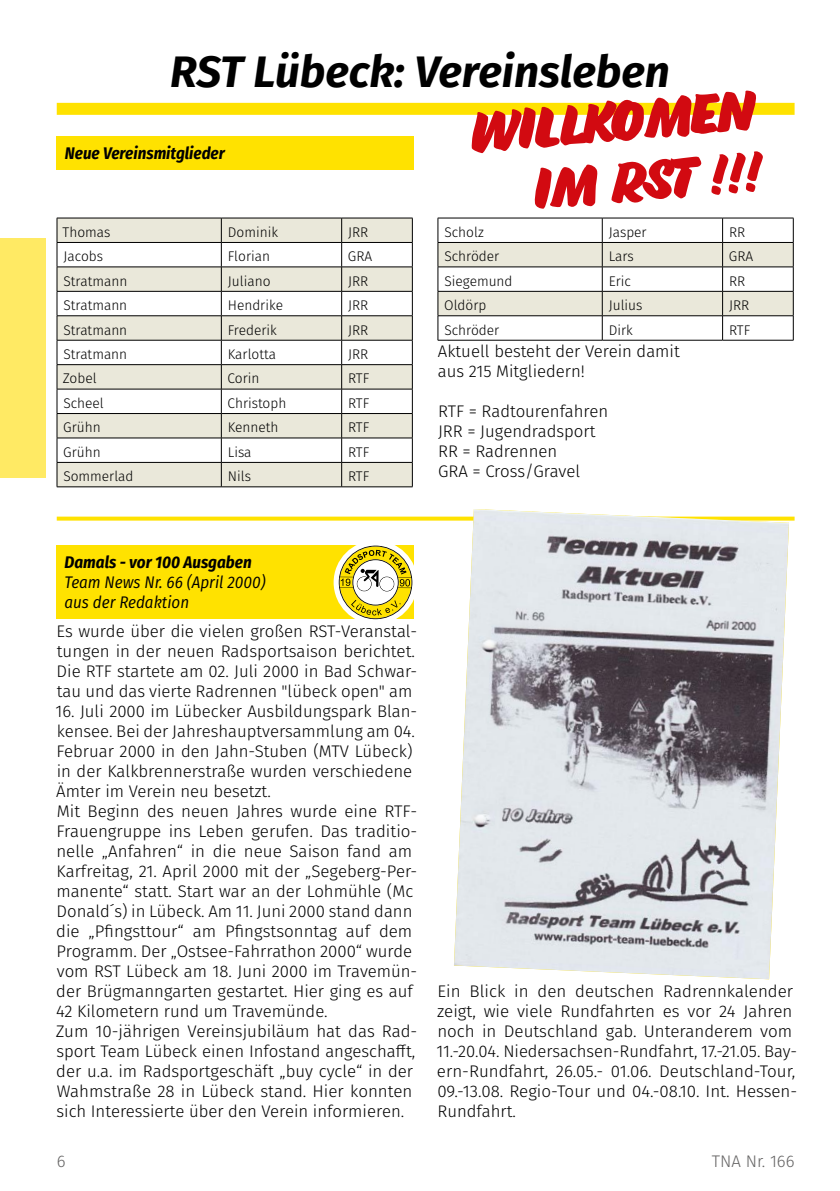
<style>
.page{position:relative;width:840px;height:1191px;background:#fff}
.page>*{position:absolute;margin:0;border:0;box-sizing:border-box;transform-origin:0 0}
.t1{font:51.2px/61.6px "Eds Market Bold Slant";color:#d20a11;text-align:right}
.t2{font:italic 700 44px "Fira Sans";color:#000}
.t3{font:300 16.8px/20px "Fira Sans";color:#000}
.t4{font:italic 700 16.8px "Fira Sans Condensed";color:#000}
.t5{font:italic 16.8px/20px "Fira Sans Condensed";color:#000}
.t6{font:300 16.8px "Fira Sans";color:#646363}
.t7{font:300 14px "Fira Sans";color:#000}
</style>
<div class="page">
<div style="left:0;top:238px;width:45px;height:240px;background:#ffea64"></div>
<svg style="left:58px;top:219px;width:354px;height:267px;fill:#eae8da"></svg>
<hr style="left:57px;top:218px;width:164px;height:1px;background:#000">
<hr style="left:221px;top:218px;width:120px;height:1px;background:#000">
<hr style="left:341px;top:218px;width:71px;height:1px;background:#000">
<hr style="left:57px;top:242px;width:164px;height:1px;background:#000">
<hr style="left:221px;top:242px;width:120px;height:1px;background:#000">
<hr style="left:341px;top:242px;width:71px;height:1px;background:#000">
<hr style="left:57px;top:266px;width:164px;height:1px;background:#000">
<hr style="left:221px;top:266px;width:120px;height:1px;background:#000">
<hr style="left:341px;top:266px;width:71px;height:1px;background:#000">
<hr style="left:57px;top:291px;width:164px;height:1px;background:#000">
<hr style="left:221px;top:291px;width:120px;height:1px;background:#000">
<hr style="left:341px;top:291px;width:71px;height:1px;background:#000">
<hr style="left:57px;top:315px;width:164px;height:1px;background:#000">
<hr style="left:221px;top:315px;width:120px;height:1px;background:#000">
<hr style="left:341px;top:315px;width:71px;height:1px;background:#000">
<hr style="left:57px;top:340px;width:164px;height:1px;background:#000">
<hr style="left:221px;top:340px;width:120px;height:1px;background:#000">
<hr style="left:341px;top:340px;width:71px;height:1px;background:#000">
<hr style="left:57px;top:364px;width:164px;height:1px;background:#000">
<hr style="left:221px;top:364px;width:120px;height:1px;background:#000">
<hr style="left:341px;top:364px;width:71px;height:1px;background:#000">
<hr style="left:57px;top:389px;width:164px;height:1px;background:#000">
<hr style="left:221px;top:389px;width:120px;height:1px;background:#000">
<hr style="left:341px;top:389px;width:71px;height:1px;background:#000">
<hr style="left:57px;top:413px;width:164px;height:1px;background:#000">
<hr style="left:221px;top:413px;width:120px;height:1px;background:#000">
<hr style="left:341px;top:413px;width:71px;height:1px;background:#000">
<hr style="left:57px;top:437px;width:164px;height:1px;background:#000">
<hr style="left:221px;top:437px;width:120px;height:1px;background:#000">
<hr style="left:341px;top:437px;width:71px;height:1px;background:#000">
<hr style="left:57px;top:462px;width:164px;height:1px;background:#000">
<svg style="left:57px;top:218px;width:1px;height:268px"></svg>
<hr style="left:221px;top:462px;width:120px;height:1px;background:#000">
<svg style="left:221px;top:218px;width:1px;height:268px"></svg>
<hr style="left:341px;top:462px;width:71px;height:1px;background:#000">
<svg style="left:341px;top:218px;width:1px;height:268px"></svg>
<hr style="left:57px;top:486px;width:164px;height:1px;background:#000">
<hr style="left:221px;top:486px;width:120px;height:1px;background:#000">
<hr style="left:341px;top:486px;width:71px;height:1px;background:#000">
<svg style="left:412px;top:218px;width:1px;height:268px"></svg>
<svg style="left:437px;top:218px;width:356px;height:122px"></svg>
<hr style="left:437px;top:340px;width:165px;height:1px;background:#000">
<hr style="left:602px;top:340px;width:120px;height:1px;background:#000">
<hr style="left:722px;top:340px;width:71px;height:1px;background:#000">
<div style="left:57px;top:103px;width:737px;height:12px;background:#ffe200"></div>
<div style="left:56px;top:137px;width:357px;height:33px;background:#ffe200"></div>
<svg style="left:57px;top:516px;width:737px;height:4px;background:#ffe627"></svg>
<img style="left:453px;top:509px;width:335px;height:470px">
<div style="left:56px;top:545px;width:357px;height:74px;background:#ffe200"></div>
<svg style="left:338px;top:545px;width:74px;height:74px"></svg>
<div style="left:333px;top:540px;width:84px;height:84px;border:4px solid #fff;border-radius:50%"></div>
<h2 class="t2" style="left:170px;top:34px;width:501px">RST Lübeck: Vereinsleben</h2>
<p class="t4" style="left:65px;top:139px;width:161px">Neue Vereinsmitglieder</p>
<p class="t7" style="left:63px;top:222px;width:49px">Thomas</p>
<p class="t7" style="left:228px;top:222px;width:52px">Dominik</p>
<p class="t7" style="left:348px;top:222px;width:22px">JRR</p>
<p class="t7" style="left:63px;top:246px;width:41px">Jacobs</p>
<p class="t7" style="left:228px;top:246px;width:44px">Florian</p>
<p class="t7" style="left:348px;top:246px;width:26px">GRA</p>
<p class="t7" style="left:63px;top:271px;width:65px">Stratmann</p>
<p class="t7" style="left:228px;top:271px;width:44px">Juliano</p>
<p class="t7" style="left:348px;top:271px;width:22px">JRR</p>
<p class="t7" style="left:63px;top:295px;width:65px">Stratmann</p>
<p class="t7" style="left:228px;top:295px;width:57px">Hendrike</p>
<p class="t7" style="left:348px;top:295px;width:22px">JRR</p>
<p class="t7" style="left:63px;top:320px;width:65px">Stratmann</p>
<p class="t7" style="left:228px;top:320px;width:51px">Frederik</p>
<p class="t7" style="left:348px;top:320px;width:22px">JRR</p>
<p class="t7" style="left:63px;top:344px;width:65px">Stratmann</p>
<p class="t7" style="left:228px;top:344px;width:50px">Karlotta</p>
<p class="t7" style="left:348px;top:344px;width:22px">JRR</p>
<p class="t7" style="left:63px;top:368px;width:35px">Zobel</p>
<p class="t7" style="left:227px;top:368px;width:33px">Corin</p>
<p class="t7" style="left:348px;top:368px;width:23px">RTF</p>
<p class="t7" style="left:63px;top:393px;width:42px">Scheel</p>
<p class="t7" style="left:227px;top:393px;width:60px">Christoph</p>
<p class="t7" style="left:348px;top:393px;width:23px">RTF</p>
<p class="t7" style="left:63px;top:417px;width:39px">Grühn</p>
<p class="t7" style="left:228px;top:417px;width:52px">Kenneth</p>
<p class="t7" style="left:348px;top:417px;width:23px">RTF</p>
<p class="t7" style="left:63px;top:442px;width:39px">Grühn</p>
<p class="t7" style="left:228px;top:442px;width:25px">Lisa</p>
<p class="t7" style="left:348px;top:442px;width:23px">RTF</p>
<p class="t7" style="left:63px;top:466px;width:72px">Sommerlad</p>
<p class="t7" style="left:228px;top:466px;width:25px">Nils</p>
<p class="t7" style="left:348px;top:466px;width:23px">RTF</p>
<h1 class="t1" style="left:469px;top:104px;width:286px;rotate:-5deg">willkomen im RST !!!</h1>
<p class="t7" style="left:444px;top:222px;width:41px">Scholz</p>
<p class="t7" style="left:608px;top:222px;width:39px">Jasper</p>
<p class="t7" style="left:728px;top:222px;width:18px">RR</p>
<p class="t7" style="left:444px;top:246px;width:56px">Schröder</p>
<p class="t7" style="left:608px;top:246px;width:26px">Lars</p>
<p class="t7" style="left:728px;top:246px;width:26px">GRA</p>
<p class="t7" style="left:444px;top:271px;width:70px">Siegemund</p>
<p class="t7" style="left:608px;top:271px;width:24px">Eric</p>
<p class="t7" style="left:728px;top:271px;width:18px">RR</p>
<p class="t7" style="left:444px;top:295px;width:44px">Oldörp</p>
<p class="t7" style="left:608px;top:295px;width:35px">Julius</p>
<p class="t7" style="left:728px;top:295px;width:22px">JRR</p>
<p class="t7" style="left:444px;top:320px;width:56px">Schröder</p>
<p class="t7" style="left:608px;top:320px;width:26px">Dirk</p>
<p class="t7" style="left:728px;top:320px;width:23px">RTF</p>
<p class="t3" style="left:437px;top:341px;width:243px">Aktuell besteht der Verein damit aus 215 Mitgliedern!</p>
<p class="t3" style="left:438px;top:401px;width:172px">RTF = Radtourenfahren<br>JRR = Jugendradsport<br>RR = Radrennen<br>GRA = Cross/Gravel</p>
<p class="t4" style="left:65px;top:548px;width:188px">Damals - vor 100 Ausgaben</p>
<p class="t5" style="left:65px;top:572px;width:203px">Team News Nr. 66 (April 2000) aus der Redaktion</p>
<p class="t3" style="left:57px;top:621px;width:362px">Es wurde über die vielen großen RST-Veranstal&shy;tungen in der neuen Radsportsaison berichtet.<br>Die RTF startete am 02. Juli 2000 in Bad Schwar&shy;tau und das vierte Radrennen "lübeck open" am</p>
<p class="t3" style="left:55px;top:701px;width:363px">16. Juli 2000 im Lübecker Ausbildungspark Blan&shy;kensee. Bei der Jahreshauptversammlung am 04.<br>Februar 2000 in den Jahn-Stuben (MTV Lübeck) in der Kalkbrennerstraße wurden verschiedene Ämter im Verein neu besetzt.<br>Mit Beginn des neuen Jahres wurde eine RTF-Frauengruppe ins Leben gerufen. Das traditio&shy;nelle „Anfahren“ in die neue Saison fand am Karfreitag, 21. April 2000 mit der „Segeberg-Per&shy;manente“ statt. Start war an der Lohmühle (Mc Donald´s) in Lübeck. Am 11. Juni 2000 stand dann die „Pfingsttour“ am Pfingstsonntag auf dem Programm. Der „Ostsee-Fahrrathon 2000“ wurde vom RST Lübeck am 18. Juni 2000 im Travemün&shy;der Brügmanngarten gestartet. Hier ging es auf 42 Kilometern rund um Travemünde.<br>Zum 10-jährigen Vereinsjubiläum hat das Rad&shy;sport Team Lübeck einen Infostand angeschafft, der u.a. im Radsportgeschäft „buy cycle“ in der Wahmstraße 28 in Lübeck stand. Hier konnten sich Interessierte über den Verein informieren.</p>
<p class="t3" style="left:436px;top:981px;width:362px">Ein Blick in den deutschen Radrennkalender zeigt, wie viele Rundfahrten es vor 24 Jahren noch in Deutschland gab. Unteranderem vom 11.-20.04. Niedersachsen-Rundfahrt, 17.-21.05. Bay&shy;ern-Rundfahrt, 26.05.- 01.06. Deutschland-Tour, 09.-13.08. Regio-Tour und 04.-08.10. Int. Hessen-Rundfahrt.</p>
<p class="t6" style="left:57px;top:1149px;width:10px">6</p>
<p class="t6" style="left:711px;top:1149px;width:84px">TNA Nr. 166</p>
</div>
